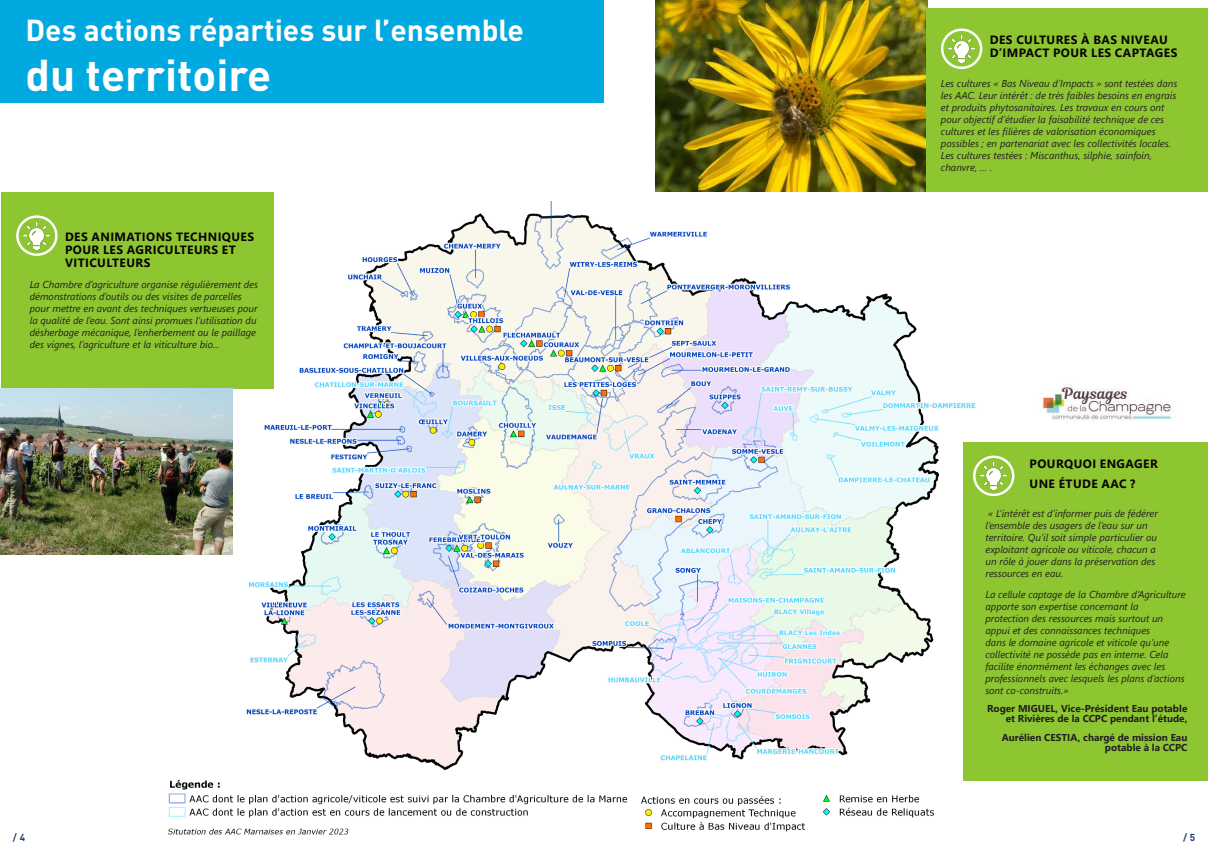
<style>
.page{position:relative;width:1208px;height:859px;background:#fff}
.page>*{position:absolute;margin:0;border:0;box-sizing:border-box;transform-origin:0 0}
.t1{font:700 44px "DIN Pro";color:#fff}
.t2{font:700 30px "DIN Pro";color:#fff}
.t3{font:700 12px/13px "Segoe UI";letter-spacing:.035em;color:#080302}
.t4{font:italic 10px/12px "Segoe UI";color:#231f20}
.t5{font:700 10px/10px "Segoe UI";color:#231f20;text-align:right}
.t6{font:700 10px "DIN";color:#1d4273}
</style>
<div class="page">
<img style="left:134px;top:202px;width:842px;height:633px">
<div style="left:0;top:0;width:604px;height:102px;background:#00a9e0"></div>
<div style="left:1px;top:192px;width:273px;height:196px;background:#8ec632"></div>
<img style="left:0;top:389px;width:232px;height:165px">
<div style="left:16px;top:215px;width:42px;height:41px;border:2px solid #fff;border-radius:50%"></div>
<img style="left:20px;top:217px;width:33px;height:37px">
<img style="left:655px;top:0;width:272px;height:191px">
<div style="left:926px;top:9px;width:282px;height:183px;background:#8ec632"></div>
<div style="left:941px;top:29px;width:41px;height:40px;border:2px solid #fff;border-radius:50%"></div>
<img style="left:945px;top:30px;width:33px;height:37px">
<img style="left:1042px;top:387px;width:131px;height:34px">
<div style="left:963px;top:442px;width:245px;height:339px;background:#8ec632"></div>
<div style="left:973px;top:456px;width:41px;height:40px;border:2px solid #fff;border-radius:50%"></div>
<img style="left:977px;top:457px;width:33px;height:37px">
<p class="t2" style="left:26px;top:10px;width:500px">Des actions réparties sur l’ensemble</p>
<p class="t1" style="left:26px;top:46px;width:247px">du territoire</p>
<p class="t3" style="left:65px;top:229px;width:191px">DES ANIMATIONS TECHNIQUES<br>POUR LES AGRICULTEURS ET<br>VITICULTEURS</p>
<p class="t4" style="left:30px;top:277px;width:230px">La Chambre d’agriculture organise régulièrement des démonstrations d’outils ou des visites de parcelles pour mettre en avant des techniques vertueuses pour la qualité de l’eau. Sont ainsi promues l’utilisation du désherbage mécanique, l’enherbement ou le paillage des vignes, l’agriculture et la viticulture bio...</p>
<p class="t6" style="left:13px;top:830px;width:14px">/ 4</p>
<p class="t3" style="left:989px;top:33px;width:189px">DES CULTURES À BAS NIVEAU<br>D’IMPACT POUR LES CAPTAGES</p>
<p class="t4" style="left:941px;top:76px;width:238px">Les cultures « Bas Niveau d’Impacts » sont testées dans les AAC. Leur intérêt : de très faibles besoins en engrais et produits phytosanitaires. Les travaux en cours ont pour objectif d’étudier la faisabilité technique de ces cultures et les filières de valorisation économiques possibles ; en partenariat avec les collectivités locales.<br>Les cultures testées : Miscanthus, silphie, sainfoin, chanvre, … .</p>
<p class="t3" style="left:1029px;top:453px;width:130px;line-height:20px">POURQUOI ENGAGER<br>UNE ÉTUDE AAC ?</p>
<p class="t4" style="left:985px;top:506px;width:174px">« L’intérêt est d’informer puis de fédérer l’ensemble des usagers de l’eau sur un territoire. Qu’il soit simple particulier ou exploitant agricole ou viticole, chacun a un rôle à jouer dans la préservation des ressources en eau.</p>
<p class="t4" style="left:985px;top:587px;width:202px">La cellule captage de la Chambre d’Agriculture apporte son expertise concernant la<br>protection des ressources mais surtout un appui et des connaissances techniques<br>dans le domaine agricole et viticole qu’une collectivité ne possède pas en interne. Cela facilite énormément les échanges avec les professionnels avec lesquels les plans d’actions sont co-construits.»</p>
<p class="t5" style="left:987px;top:703px;width:202px">Roger MIGUEL, Vice-Président Eau potable et Rivières de la CCPC pendant l’étude,</p>
<p class="t5" style="left:1002px;top:731px;width:187px">Aurélien CESTIA, chargé de mission Eau potable à la CCPC</p>
<p class="t6" style="left:1183px;top:830px;width:14px">/ 5</p>
</div>
